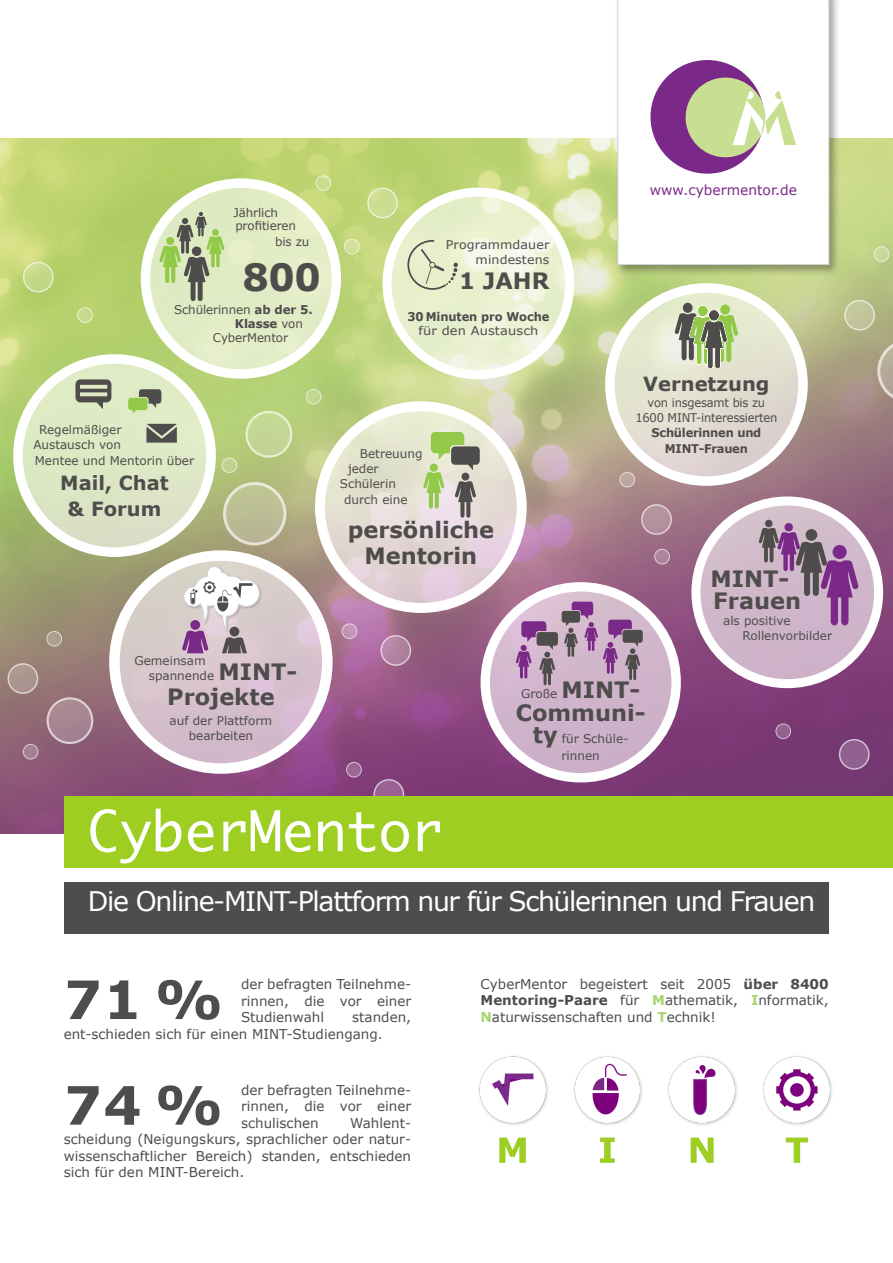
<style>
.page{position:relative;width:893px;height:1263px;background:#fff}
.page>*{position:absolute;margin:0;border:0;box-sizing:border-box;transform-origin:0 0}
.t1{font:54px "Monaco";color:#fff}
.t2{font:700 52.95px "Verdana";color:#4f4c4c}
.t3{font:700 37.5px "Verdana";color:#4f4c4c}
.t4{font:27px "Verdana";letter-spacing:-.05em;color:#fff}
.t5{font:700 22.5px/25.5px "Verdana";color:#4f4c4c;text-align:center}
.t6{font:700 19.5px/25.5px "Verdana";color:#4f4c4c;text-align:center}
.t7{font:13.8px "Verdana";color:#7a2989}
.t8{font:13.5px/16.5px "Verdana";color:#4f4c4c;text-align:justify}
.t9{font:12px/15.5px "Verdana";color:#4f4c4c}
.t10{font:700 12px/15.5px "Verdana";letter-spacing:-.02em;color:#4f4c4c;text-align:center;scale:.96 1}
.t11{font:12px/15.5px "Verdana";letter-spacing:-.02em;color:#4f4c4c;text-align:center;scale:.96 1}
.t12{font:12px/14.4px "Verdana";color:#4f4c4c;text-align:right;scale:1.05 1}
.t13{font:12px "Verdana";color:#4f4c4c;scale:1.08 1}
.t14{font:700 12px "Verdana";letter-spacing:-.02em;color:#4f4c4c}
.s1{font-weight:700}
.s2{font-weight:400}
.s3{font-weight:700;font-size:22.5px}
.s4{font-weight:700;color:#a9d46e}
</style>
<div class="page">
<img style="left:0;top:138px;width:893px;height:695px">
<div style="left:383px;top:188px;width:191px;height:191px;background:#fff;border:9px solid #fff;border-radius:50%;opacity:.6"></div>
<div style="left:109px;top:550px;width:224px;height:224px;background:#fff;border:10px solid #fff;border-radius:50%;opacity:.6"></div>
<div style="left:141px;top:178px;width:200px;height:201px;background:#fff;border:9px solid #fff;border-radius:50%;opacity:.6"></div>
<svg style="left:159px;top:212px;width:66px;height:89px;background:#b6c599"></svg>
<div style="left:315px;top:401px;width:212px;height:212px;background:#fff;border:10px solid #fff;border-radius:50%;opacity:.6"></div>
<svg style="left:423px;top:432px;width:57px;height:86px;background:#b6be9c"></svg>
<div style="left:481px;top:582px;width:200px;height:200px;background:#fff;border:9px solid #fff;border-radius:50%;opacity:.6"></div>
<svg style="left:516px;top:602px;width:127px;height:83px;background:#b495b2"></svg>
<div style="left:605px;top:283px;width:203px;height:203px;background:#fff;border:10px solid #fff;border-radius:50%;opacity:.6"></div>
<svg style="left:683px;top:303px;width:10px;height:10px"></svg>
<svg style="left:674px;top:305px;width:64px;height:64px;background:#9fac86"></svg>
<svg style="left:407px;top:240px;width:51px;height:50px;background:#d6dcbd"></svg>
<img style="left:260px;top:566px;width:3px;height:67px">
<svg style="left:182px;top:566px;width:78px;height:87px"></svg>
<div style="left:13px;top:354px;width:203px;height:203px;background:#fff;border:10px solid #fff;border-radius:50%;opacity:.6"></div>
<svg style="left:75px;top:379px;width:36px;height:30px"></svg>
<svg style="left:128px;top:389px;width:33px;height:25px"></svg>
<svg style="left:146px;top:424px;width:31px;height:19px"></svg>
<div style="left:65px;top:882px;width:764px;height:51px;background:#4f4c4c"></div>
<div style="left:691px;top:496px;width:192px;height:192px;background:#fff;border:9px solid #fff;border-radius:50%;opacity:.6"></div>
<div style="left:765px;top:520px;width:7px;height:7px;background:#4f4c4c;border-radius:50%"></div>
<div style="left:784px;top:523px;width:9px;height:8px;background:#7a2989;border-radius:50%"></div>
<svg style="left:759px;top:528px;width:100px;height:97px;background:#a988a8"></svg>
<svg style="left:499px;top:1137px;width:27px;height:26px"></svg>
<svg style="left:691px;top:1137px;width:23px;height:26px"></svg>
<svg style="left:786px;top:1137px;width:22px;height:26px"></svg>
<svg style="left:600px;top:1137px;width:15px;height:26px"></svg>
<img style="left:479px;top:1056px;width:69px;height:69px">
<img style="left:668px;top:1056px;width:69px;height:69px">
<img style="left:763px;top:1056px;width:69px;height:69px">
<img style="left:574px;top:1056px;width:68px;height:69px">
<svg style="left:593px;top:1078px;width:11px;height:12px"></svg>
<img style="left:614px;top:0;width:226px;height:276px">
<svg style="left:618px;top:0;width:211px;height:265px"></svg>
<div style="left:650px;top:60px;width:114px;height:114px;background:#7a2989;border-radius:50%"></div>
<div style="left:686px;top:78px;width:79px;height:79px;background:#c8df92;border-radius:50%"></div>
<svg style="left:732px;top:91px;width:64px;height:54px"></svg>
<div style="left:373px;top:779px;width:31px;height:31px;background:#fff;border:1px solid #fff;border-radius:50%;opacity:.21"></div>
<div style="left:223px;top:482px;width:63px;height:63px;background:#fff;border:3px solid #fff;border-radius:50%;opacity:.21"></div>
<svg style="left:877px;top:339px;width:16px;height:64px"></svg>
<div style="left:246px;top:411px;width:46px;height:47px;background:#fff;border:2px solid #fff;border-radius:50%;opacity:.21"></div>
<div style="left:47px;top:697px;width:46px;height:47px;background:#fff;border:2px solid #fff;border-radius:50%;opacity:.21"></div>
<div style="left:380px;top:635px;width:31px;height:31px;background:#fff;border:1px solid #fff;border-radius:50%;opacity:.21"></div>
<div style="left:367px;top:188px;width:31px;height:30px;background:#fff;border:1px solid #fff;border-radius:50%;opacity:.21"></div>
<div style="left:23px;top:262px;width:31px;height:30px;background:#fff;border:1px solid #fff;border-radius:50%;opacity:.21"></div>
<div style="left:8px;top:663px;width:30px;height:31px;background:#fff;border:1px solid #fff;border-radius:50%;opacity:.21"></div>
<div style="left:641px;top:504px;width:31px;height:31px;background:#fff;border:1px solid #fff;border-radius:50%;opacity:.21"></div>
<div style="left:839px;top:739px;width:31px;height:31px;background:#fff;border:1px solid #fff;border-radius:50%;opacity:.21"></div>
<div style="left:844px;top:300px;width:31px;height:30px;background:#fff;border:1px solid #fff;border-radius:50%;opacity:.21"></div>
<div style="left:874px;top:246px;width:15px;height:16px;background:#fff;border:1px solid #fff;border-radius:50%;opacity:.21"></div>
<div style="left:344px;top:239px;width:15px;height:15px;background:#d5e199;border:1px solid #fff;border-radius:50%"></div>
<div style="left:222px;top:458px;width:15px;height:15px;background:#c2d193;border:1px solid #fff;border-radius:50%"></div>
<div style="left:306px;top:389px;width:15px;height:15px;background:#c1d892;border:1px solid #fff;border-radius:50%"></div>
<div style="left:346px;top:762px;width:16px;height:15px;background:#fff;border:1px solid #fff;border-radius:50%;opacity:.21"></div>
<div style="left:316px;top:175px;width:15px;height:16px;background:#fff;border:1px solid #fff;border-radius:50%;opacity:.21"></div>
<div style="left:23px;top:744px;width:15px;height:15px;background:#fff;border:1px solid #fff;border-radius:50%;opacity:.21"></div>
<div style="left:47px;top:631px;width:15px;height:15px;background:#ad9f8f;border:1px solid #fff;border-radius:50%"></div>
<div style="left:654px;top:549px;width:16px;height:15px;background:#fff;border:1px solid #fff;border-radius:50%;opacity:.21"></div>
<div style="left:620px;top:472px;width:15px;height:15px;background:#bea7a1;border:1px solid #fff;border-radius:50%"></div>
<div style="left:776px;top:724px;width:15px;height:15px;background:#fff;border:1px solid #fff;border-radius:50%;opacity:.21"></div>
<div style="left:342px;top:623px;width:15px;height:16px;background:#fff;border:1px solid #fff;border-radius:50%;opacity:.21"></div>
<div style="left:77px;top:307px;width:16px;height:16px;background:#fff;border:1px solid #fff;border-radius:50%;opacity:.21"></div>
<div style="left:64px;top:796px;width:829px;height:71px;background:#9ece22"></div>
<p class="t9" style="left:233px;top:207px;width:64px;line-height:13.5px">Jährlich profitieren</p>
<p class="t9" style="left:275px;top:235px;width:36px">bis zu</p>
<h3 class="t3" style="left:242px;top:262px;width:80px">800</h3>
<p class="t9" style="left:174px;top:303px;width:140px">Schülerinnen <span class="s1">ab der 5.</span></p>
<p class="t14" style="left:235px;top:319px;width:69px">Klasse <span class="s2">von</span></p>
<p class="t9" style="left:213px;top:331px;width:77px">CyberMentor</p>
<p class="t9" style="left:33px;top:423px;width:162px;text-indent:6px">Regelmäßiger<br>Austausch von<br>Mentee und Mentorin über</p>
<h3 class="t6" style="left:60px;top:472px;width:110px">Mail, Chat &amp; Forum</h3>
<p class="t9" style="left:149px;top:654px;width:150px;line-height:15px;text-indent:-14px">Gemeinsam<br>spannende <span class="s3">MINT-</span></p>
<h3 class="t5" style="left:167px;top:686px;width:109px">Projekte</h3>
<p class="t9" style="left:170px;top:714px;width:104px;text-align:center">auf der Plattform bearbeiten</p>
<p class="t12" style="left:446px;top:239px;width:100px">Programmdauer mindestens</p>
<h3 class="t5" style="left:459px;top:270px;width:92px">1 JAHR</h3>
<p class="t10" style="left:407px;top:310px;width:149px">30 Minuten pro Woche</p>
<p class="t13" style="left:418px;top:326px;width:113px">für den Austausch</p>
<p class="t9" style="left:360px;top:446px;width:64px">Betreuung</p>
<p class="t9" style="left:348px;top:462px;width:33px">jeder</p>
<p class="t9" style="left:340px;top:477px;width:58px">Schülerin</p>
<p class="t9" style="left:344px;top:493px;width:65px">durch eine</p>
<h3 class="t5" style="left:348px;top:519px;width:148px">persönliche<br>Mentorin</h3>
<p class="t7" style="left:650px;top:184px;width:148px">www.cybermentor.de</p>
<h3 class="t6" style="left:643px;top:373px;width:128px">Vernetzung</h3>
<p class="t11" style="left:635px;top:395px;width:149px">von insgesamt bis zu<br>1600 MINT-interessierten</p>
<p class="t10" style="left:651px;top:426px;width:116px">Schülerinnen und<br>MINT-Frauen</p>
<h3 class="t5" style="left:711px;top:569px;width:92px;line-height:22.5px;text-align:left">MINT-<br>Frauen</h3>
<p class="t9" style="left:742px;top:614px;width:91px;text-indent:-19px">als positive<br>Rollenvorbilder</p>
<p class="t9" style="left:521px;top:687px;width:121px">Große <span class="s3">MINT-</span></p>
<h3 class="t5" style="left:516px;top:702px;width:131px">Communi-</h3>
<p class="t9" style="left:533px;top:732px;width:97px;line-height:16.5px;text-align:center"><span class="s3">ty</span> für Schüle&shy;rinnen</p>
<h1 class="t1" style="left:87px;top:797px;width:358px">CyberMentor</h1>
<h3 class="t4" style="left:88px;top:891px;width:729px">Die Online-MINT-Plattform nur für Schülerinnen und Frauen</h3>
<p class="t8" style="left:241px;top:977px;width:172px">der befragten Teilnehme&shy;rinnen, die vor einer Studienwahl</p>
<h2 class="t2" style="left:64px;top:978px;width:161px">71%</h2>
<p class="t8" style="left:64px;top:1010px;width:349px;text-indent:289px">standen, ent-schieden sich für einen MINT-Studiengang.</p>
<p class="t8" style="left:241px;top:1083px;width:172px">der befragten Teilnehme&shy;rinnen, die vor einer schulischen</p>
<h2 class="t2" style="left:64px;top:1084px;width:161px">74%</h2>
<p class="t8" style="left:64px;top:1116px;width:349px;text-indent:286px">Wahlent&shy;scheidung (Neigungskurs, sprachlicher oder natur&shy;wissenschaftlicher Bereich) standen, entschieden sich für den MINT-Bereich.</p>
<p class="t8" style="left:481px;top:977px;width:350px">CyberMentor begeistert seit 2005 <span class="s1">über 8400<br>Mentoring-Paare</span> für <span class="s4">M</span>athematik, <span class="s4">I</span>nformatik, <span class="s4">N</span>aturwissenschaften und <span class="s4">T</span>echnik!</p>
</div>
